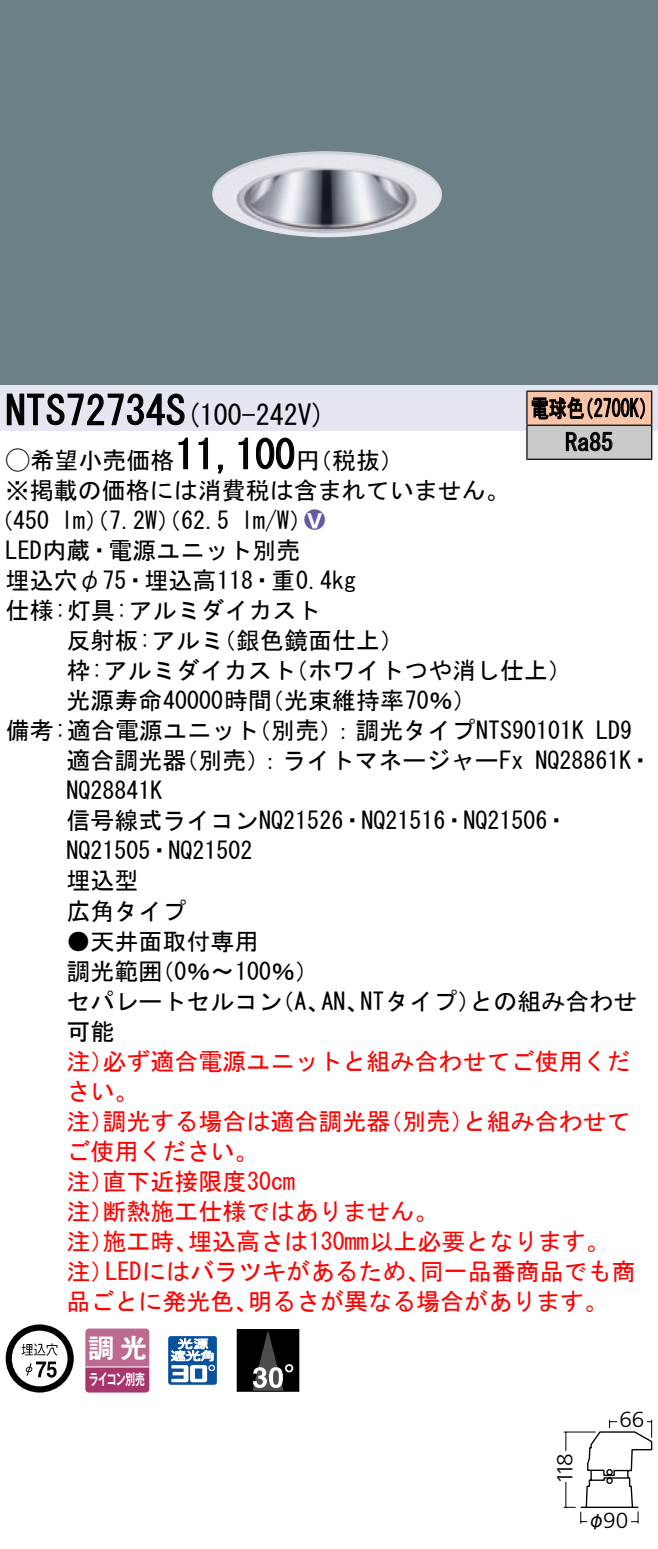
<style>
.page{position:relative;width:658px;height:1549px;background:#fff}
.page>*{position:absolute;margin:0;border:0;box-sizing:border-box;transform-origin:0 0}
.t1{font:40px "MS Gothic";color:#000}
.t2{font:28px "MS Gothic";color:#000}
.t3{font:26.4px "Gothic MB101 Pro De Bold 90 pv RKSJ H";color:#fff}
.t4{font:24px/30px "MS Gothic";color:#000}
.t5{font:24px/30px "MS Gothic";color:#f00}
.t6{font:24px/34px "MS Gothic";color:#000;scale:.75 1}
.t7{font:24px "Ford Classification 1";color:#635aa0}
.t8{font:300 22px "Frutiger LT Std";letter-spacing:-.06em;color:#000}
.t9{font:18px "Gothic MB101 Pro Regular 90 pv RKSJ H";color:#000}
.t10{font:15.2px "Gothic MB101 Pro De Bold 90 pv RKSJ H";letter-spacing:-.05em;color:#fff;scale:.65 1}
.s1{font-size:40px}
.s2{font-family:"Ford Classification 1"}
.s3{color:#fff}
</style>
<div class="page">
<div style="left:0;top:0;width:658px;height:385px;background:#6c8087"></div>
<img style="left:212px;top:151px;width:230px;height:86px">
<div style="left:0;top:385px;width:658px;height:45px;background:#e6e5f2"></div>
<svg style="left:6px;top:393px;width:179px;height:33px"></svg>
<svg style="left:178px;top:437px;width:10px;height:33px"></svg>
<svg style="left:198px;top:437px;width:10px;height:33px"></svg>
<svg style="left:218px;top:464px;width:5px;height:10px"></svg>
<svg style="left:238px;top:437px;width:10px;height:33px"></svg>
<svg style="left:256px;top:437px;width:39px;height:33px"></svg>
<svg style="left:6px;top:1324px;width:68px;height:68px"></svg>
<svg style="left:85px;top:1328px;width:64px;height:64px"></svg>
<hr style="left:85px;top:1365px;width:64px;height:2px;background:#fff">
<svg style="left:168px;top:1336px;width:49px;height:48px"></svg>
<div style="left:237px;top:1329px;width:62px;height:61px;background:#000"></div>
<svg style="left:285px;top:1363px;width:8px;height:9px"></svg>
<svg style="left:252px;top:1331px;width:39px;height:58px"></svg>
<div style="left:237px;top:1328px;width:62px;height:63px;border:1px solid #000"></div>
<div style="left:527px;top:391px;width:124px;height:34px;background:#f7c4a7"></div>
<div style="left:527px;top:425px;width:124px;height:34px;background:#cacaca"></div>
<hr style="left:526px;top:390px;width:126px;height:2px;background:#000">
<hr style="left:526px;top:392px;width:1px;height:32px;background:#000">
<hr style="left:651px;top:392px;width:1px;height:32px;background:#000">
<hr style="left:526px;top:424px;width:126px;height:2px;background:#000">
<hr style="left:526px;top:426px;width:1px;height:32px;background:#000">
<hr style="left:651px;top:426px;width:1px;height:32px;background:#000">
<hr style="left:526px;top:458px;width:126px;height:2px;background:#000">
<svg style="left:531px;top:397px;width:114px;height:23px"></svg>
<svg style="left:565px;top:431px;width:47px;height:20px"></svg>
<svg style="left:563px;top:1419px;width:89px;height:105px"></svg>
<h1 class="t1" style="left:6px;top:390px;width:162px">NTS72734</h1>
<p class="t2" style="left:166px;top:401px;width:161px">(<span class="s1">S</span> 100-242 (V</p>
<h1 class="t1" style="left:175px;top:434px;width:121px">11,100</h1>
<p class="t4" style="left:6px;top:445px;width:505px"><span class="s2">A</span>希望小売価格<br>※掲載の価格には消費税は含まれていません。</p>
<p class="t7" style="left:304px;top:508px;width:22px">2<span class="s3">8</span></p>
<p class="t4" style="left:296px;top:445px;width:109px">（円税抜(</p>
<p class="t4" style="left:241px;top:505px;width:73px">l m (W/</p>
<p class="t4" style="left:-11px;top:505px;width:62px">（450</p>
<p class="t4" style="left:6px;top:535px;width:296px">LED内蔵・電源ユニット別売</p>
<p class="t4" style="left:6px;top:565px;width:352px">埋込穴φ75・埋込高118・重0.4kg</p>
<p class="t4" style="left:6px;top:595px;width:316px">仕様:灯具:アルミダイカスト</p>
<p class="t4" style="left:212px;top:625px;width:194px">（銀色鏡面仕上(</p>
<p class="t4" style="left:61px;top:505px;width:170px">lm）（7.2 ）（W 62.5</p>
<p class="t4" style="left:66px;top:625px;width:159px">反射板:アルミ</p>
<p class="t6" style="left:565px;top:391px;width:65px;text-indent:-34px">電球色<br>Ra85</p>
<p class="t6" style="left:575px;top:391px;width:109px">（2700 (K</p>
<p class="t4" style="left:260px;top:655px;width:218px;text-indent:-193px">枠:アルミダイカスト<br>（光束維持率70％(</p>
<p class="t4" style="left:284px;top:655px;width:289px">（ホワイトつや消し仕上(</p>
<p class="t4" style="left:66px;top:685px;width:207px">光源寿命40000時間</p>
<p class="t4" style="left:247px;top:715px;width:338px">（別売：）調光タイプNTS90101K</p>
<p class="t4" style="left:6px;top:715px;width:255px">備考:適合電源ユニット</p>
<p class="t4" style="left:596px;top:715px;width:37px">LD9</p>
<p class="t4" style="left:174px;top:745px;width:350px">（別売：）ライトマネージャーFx</p>
<p class="t4" style="left:66px;top:745px;width:503px">適合調光器<br>NQ28841K<br>信号線式ライコンNQ21526・NQ21516・NQ21506・<br>NQ21505・NQ21502<br>埋込型<br>広角タイプ</p>
<p class="t4" style="left:150px;top:925px;width:170px;text-indent:-84px">●天井面取付専用<br>)0％〜100％(</p>
<p class="t4" style="left:535px;top:745px;width:118px">NQ28861 ・K</p>
<p class="t4" style="left:66px;top:955px;width:97px">調光範囲</p>
<p class="t4" style="left:360px;top:985px;width:122px">NTタイプ）</p>
<p class="t4" style="left:469px;top:985px;width:169px">との組み合わせ</p>
<p class="t4" style="left:66px;top:985px;width:217px">セパレートセルコン可能</p>
<p class="t5" style="left:102px;top:1045px;width:529px">必ず適合電源ユニットと組み合わせてご使用くだ</p>
<p class="t4" style="left:270px;top:985px;width:61px">（、A</p>
<p class="t4" style="left:321px;top:985px;width:49px">AN、</p>
<p class="t5" style="left:66px;top:1045px;width:73px">注）さい。</p>
<p class="t5" style="left:102px;top:1105px;width:289px">調光する場合は適合調光器</p>
<p class="t5" style="left:378px;top:1105px;width:97px">（別売）</p>
<p class="t5" style="left:66px;top:1105px;width:49px">注）</p>
<p class="t5" style="left:66px;top:1135px;width:193px">ご使用ください。</p>
<p class="t5" style="left:102px;top:1165px;width:194px">直下近接限度30cm</p>
<p class="t5" style="left:102px;top:1165px;width:337px;text-indent:-36px">注）<br>断熱施工仕様ではありません。</p>
<p class="t5" style="left:66px;top:1195px;width:49px">注）</p>
<p class="t5" style="left:462px;top:1105px;width:169px">と組み合わせて</p>
<p class="t5" style="left:188px;top:1225px;width:423px">埋込高さは130mm以上必要となります。</p>
<p class="t5" style="left:102px;top:1225px;width:97px">施工時、</p>
<p class="t5" style="left:66px;top:1225px;width:49px">注）</p>
<p class="t5" style="left:66px;top:1255px;width:49px">注）</p>
<p class="t5" style="left:105px;top:1255px;width:326px">LEDにはバラツキがあるため、</p>
<p class="t5" style="left:420px;top:1255px;width:217px">同一品番商品でも商</p>
<p class="t5" style="left:66px;top:1285px;width:193px">品ごとに発光色、</p>
<p class="t5" style="left:248px;top:1285px;width:362px">明るさが異なる場合があります。</p>
<p class="t3" style="left:88px;top:1325px;width:60px">調光</p>
<p class="t10" style="left:89px;top:1366px;width:88px">ライコン別売</p>
<p class="t8" style="left:552px;top:1483px;width:32px;rotate:-90deg">118</p>
<p class="t8" style="left:619px;top:1406px;width:26px">66</p>
<p class="t8" style="left:603px;top:1507px;width:26px">90</p>
<p class="t9" style="left:587px;top:1505px;width:19px">φ</p>
</div>
